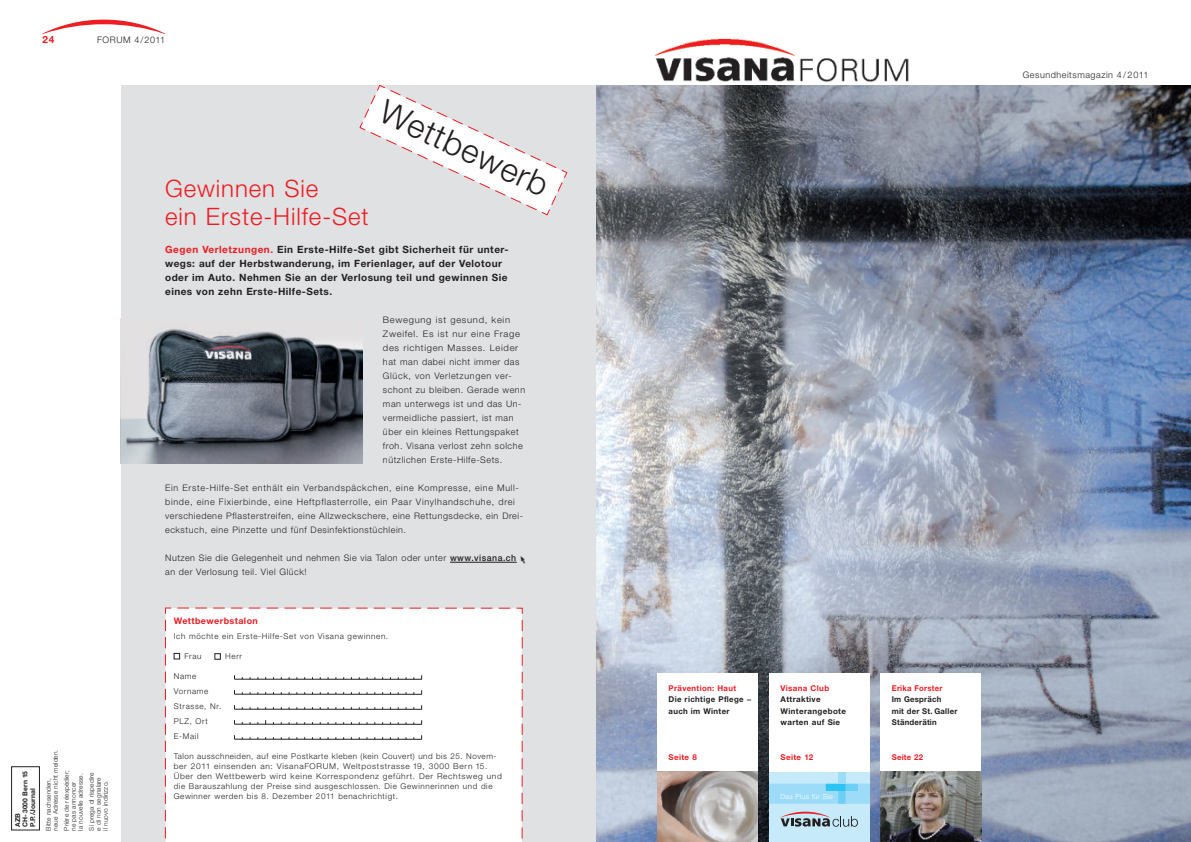
<style>
.page{position:relative;width:1191px;height:842px;background:#fff}
.page>*{position:absolute;margin:0;border:0;box-sizing:border-box;transform-origin:0 0}
.t1{font:300 33px "Helvetica Neue";color:#231f20}
.t2{font:300 24px/28px "Helvetica Neue";letter-spacing:.04em;color:#ee1d23}
.t3{font:700 10px/14px "Helvetica Neue";letter-spacing:.045em;color:#231f20}
.t4{font:700 10px "Helvetica Neue";color:#ee1d23}
.t5{font:300 9px/14px "Helvetica Neue";letter-spacing:.06em;color:#231f20}
.t6{font:300 9px/14px "Helvetica Neue";letter-spacing:.06em;color:#231f20;scale:1.05 1}
.t7{font:700 9px "Helvetica Neue";letter-spacing:.045em;color:#ee1d23}
.t8{font:300 8px/15px "Helvetica Neue";letter-spacing:.075em;color:#231f20}
.t9{font:700 8px/11.5px "Helvetica Neue";letter-spacing:.045em;color:#231f20}
.t10{font:700 8px "Helvetica Neue";letter-spacing:.045em;color:#ee1d23}
.t11{font:300 7px "Helvetica Neue";letter-spacing:.04em;color:#fff}
.t12{font:700 6.8px/7.5px "Helvetica Neue";letter-spacing:.015em;color:#231f20}
.t13{font:300 6.5px/7px "Helvetica Neue";letter-spacing:.015em;color:#231f20}
.s1{color:#ee1d23}
.s2{font-weight:500}
.s3{color:#fff}
</style>
<div class="page">
<img style="left:595px;top:85px;width:596px;height:757px">
<img style="left:654px;top:38px;width:255px;height:44px">
<svg style="left:769px;top:771px;width:101px;height:71px;background:#b0daed"></svg>
<div style="left:838px;top:771px;width:7px;height:13px;background:#9cdcf8"></div>
<div style="left:657px;top:673px;width:101px;height:98px;background:#fff"></div>
<div style="left:769px;top:673px;width:101px;height:98px;background:#fff"></div>
<div style="left:120px;top:85px;width:475px;height:757px;background:#e0e1e3"></div>
<div style="left:11px;top:766px;width:29px;height:64px;border:1px solid #231f20"></div>
<hr style="left:450px;top:562px;width:67px;height:1px;background:#231f20">
<svg style="left:520px;top:556px;width:6px;height:8px"></svg>
<svg style="left:42px;top:20px;width:123px;height:14px"></svg>
<div style="left:165px;top:607px;width:358px;height:235px;background:#fff"></div>
<hr style="left:234px;top:679px;width:188px;height:1px;background:#231f20">
<svg style="left:359px;top:85px;width:208px;height:130px"></svg>
<img style="left:657px;top:771px;width:101px;height:71px">
<div style="left:880px;top:673px;width:101px;height:98px;background:#fff"></div>
<img style="left:880px;top:771px;width:101px;height:71px">
<img style="left:120px;top:329px;width:243px;height:134px">
<p class="t4" style="left:43px;top:35px;width:13px">24</p>
<p class="t5" style="left:97px;top:33px;width:69px">FORUM 4/2011</p>
<h1 class="t1" style="left:387px;top:99px;width:183px;rotate:25deg">Wettbewerb</h1>
<h2 class="t2" style="left:165px;top:177px;width:205px">Gewinnen Sie<br>ein Erste-Hilfe-Set</h2>
<p class="t3" style="left:165px;top:244px;width:345px"><span class="s1">Gegen Verletzungen.</span> Ein Erste-Hilfe-Set gibt Sicherheit für unter&shy;wegs: auf der Herbstwanderung, im Ferienlager, auf der Velotour oder im Auto. Nehmen Sie an der Verlosung teil und gewinnen Sie eines von zehn Erste-Hilfe-Sets.</p>
<p class="t12" style="left:15px;top:827px;width:57px;rotate:-90deg">AZB<br>CH-3000 Bern 15<br>P.P./Journal</p>
<p class="t13" style="left:46px;top:831px;width:82px;rotate:-90deg">Bitte nachsenden,<br>neue Adresse nicht melden.</p>
<p class="t13" style="left:64px;top:831px;width:62px;rotate:-90deg">Prière de réexpédier; ne pas annoncer<br>la nouvelle adresse.</p>
<p class="t13" style="left:89px;top:831px;width:60px;rotate:-90deg">Si prega di rispedire e di non segnalare<br>il nuovo indirizzo.</p>
<p class="t6" style="left:383px;top:314px;width:137px">Bewegung ist gesund, kein<br>Zweifel. Es ist nur eine Frage des richtigen Masses. Leider hat man dabei nicht immer das<br>Glück, von Verletzungen ver&shy;schont zu bleiben. Gerade wenn man unterwegs ist und das Un&shy;vermeidliche passiert, ist man über ein kleines Rettungspaket froh. Visana verlost zehn solche nützlichen Erste-Hilfe-Sets.</p>
<p class="t5" style="left:165px;top:482px;width:359px">Ein Erste-Hilfe-Set enthält ein Verbandspäckchen, eine Kompresse, eine Mull&shy;binde, eine Fixierbinde, eine Heftpflasterrolle, ein Paar Vinylhandschuhe, drei verschiedene Pflasterstreifen, eine Allzweckschere, eine Rettungsdecke, ein Drei&shy;eckstuch, eine Pinzette und fünf Desinfektionstüchlein.</p>
<p class="t5" style="left:165px;top:552px;width:352px">Nutzen Sie die Gelegenheit und nehmen Sie via Talon oder unter <span class="s2">www.visana.ch </span>an der Verlosung teil. Viel Glück!</p>
<p class="t7" style="left:174px;top:618px;width:86px">Wettbewerbstalon</p>
<p class="t8" style="left:174px;top:629px;width:216px">Ich möchte ein Erste-Hilfe-Set von Visana gewinnen.</p>
<p class="t8" style="left:174px;top:649px;width:29px"><span class="s3">■</span> Frau</p>
<p class="t8" style="left:214px;top:649px;width:29px"><span class="s3">■</span> Herr</p>
<p class="t8" style="left:174px;top:669px;width:49px">Name<br>Vorname<br>Strasse, Nr.<br>PLZ, Ort<br>E-Mail</p>
<p class="t8" style="left:174px;top:752px;width:330px;line-height:10px">Talon ausschneiden, auf eine Postkarte kleben (kein Couvert) und bis 25. Novem&shy;ber 2011 einsenden an: VisanaFORUM, Weltpoststrasse 19, 3000 Bern 15.<br>Über den Wettbewerb wird keine Korrespondenz geführt. Der Rechtsweg und die Barauszahlung der Preise sind ausgeschlossen. Die Gewinnerinnen und die Gewinner werden bis 8. Dezember 2011 benachrichtigt.</p>
<p class="t5" style="left:1022px;top:69px;width:127px">Gesundheitsmagazin 4/ 2011</p>
<p class="t10" style="left:668px;top:685px;width:69px">Prävention: Haut</p>
<p class="t9" style="left:668px;top:694px;width:85px">Die richtige Pflege − auch im Winter</p>
<p class="t10" style="left:668px;top:754px;width:30px">Seite 8</p>
<p class="t10" style="left:780px;top:685px;width:50px">Visana Club</p>
<p class="t9" style="left:780px;top:694px;width:67px">Attraktive<br>Winterangebote warten auf Sie</p>
<p class="t10" style="left:780px;top:754px;width:34px">Seite 12</p>
<p class="t11" style="left:780px;top:794px;width:54px">Das Plus für Sie</p>
<p class="t10" style="left:891px;top:685px;width:52px">Erika Forster</p>
<p class="t9" style="left:891px;top:694px;width:67px">Im Gespräch<br>mit der St. Galler<br>Ständerätin</p>
<p class="t10" style="left:891px;top:754px;width:33px">Seite 22</p>
</div>
